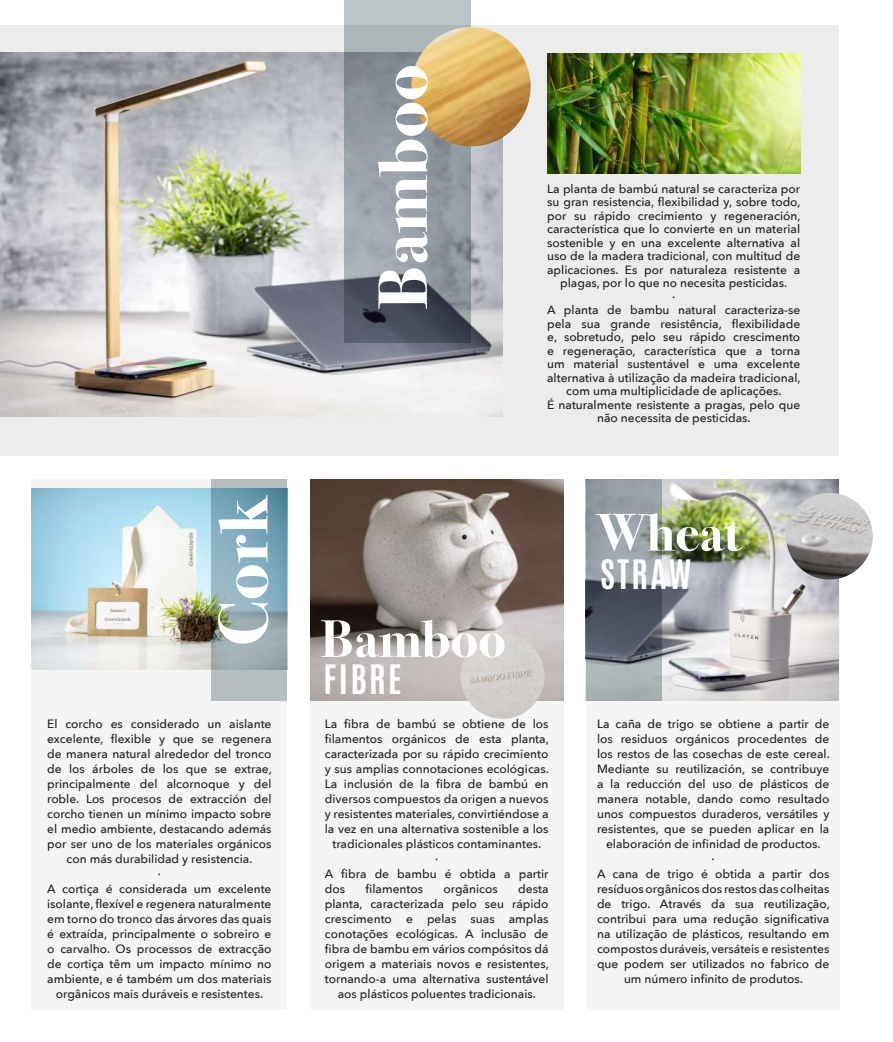
<style>
.page{position:relative;width:893px;height:1042px;background:#fff}
.page>*{position:absolute;margin:0;border:0;box-sizing:border-box;transform-origin:0 0}
.t1{font:700 70.05px "Bodoni Svty Two ITCTT";color:#fff}
.t2{font:700 52.95px "Bodoni Svty Two ITCTT";color:#fff}
.t3{font:700 33.9px "Antonio";letter-spacing:.07em;color:#fff}
.t4{font:500 12px/15px "Avenir Next";color:#231f20;text-align:center}
</style>
<div class="page">
<div style="left:1px;top:25px;width:838px;height:430px;background:#ececed"></div>
<div style="left:32px;top:479px;width:255px;height:531px;background:#f5f5f6"></div>
<div style="left:310px;top:479px;width:253px;height:531px;background:#f5f5f6"></div>
<div style="left:586px;top:479px;width:253px;height:531px;background:#f5f5f6"></div>
<img style="left:310px;top:479px;width:253px;height:222px">
<img style="left:460px;top:634px;width:84px;height:85px;border-radius:42px">
<img style="left:32px;top:489px;width:179px;height:180px">
<img style="left:0;top:52px;width:502px;height:364px">
<img style="left:662px;top:479px;width:177px;height:222px">
<svg style="left:344px;top:0;width:127px;height:343px;background:#888f98"></svg>
<svg style="left:211px;top:479px;width:76px;height:222px;background:#8eabb5"></svg>
<svg style="left:586px;top:479px;width:76px;height:222px;background:#80868f"></svg>
<img style="left:786px;top:493px;width:87px;height:86px;border-radius:43px">
<img style="left:411px;top:27px;width:120px;height:119px;border-radius:60px">
<img style="left:547px;top:54px;width:253px;height:119px">
<h1 class="t1" style="left:186px;top:646px;width:153px;rotate:-90deg">Cork</h1>
<p class="t4" style="left:47px;top:716px;width:226px">El corcho es considerado un aislante excelente, flexible y que se regenera de manera natural alrededor del tronco de los árboles de los que se extrae, principalmente del alcornoque y del roble. Los procesos de extracción del corcho tienen un mínimo impacto sobre el medio ambiente, destacando además por ser uno de los materiales orgánicos con más durabilidad y resistencia.<br>·<br>A cortiça é considerada um excelente isolante, flexível e regenera naturalmente em torno do tronco das árvores das quais é extraída, principalmente o sobreiro e o carvalho. Os processos de extracção de cortiça têm um impacto mínimo no ambiente, e é também um dos materiais orgânicos mais duráveis e resistentes.</p>
<h1 class="t1" style="left:345px;top:310px;width:247px;rotate:-90deg">Bamboo</h1>
<h2 class="t2" style="left:320px;top:595px;width:187px">Bamboo</h2>
<h3 class="t3" style="left:323px;top:653px;width:80px">FIBRE</h3>
<p class="t4" style="left:547px;top:181px;width:255px;line-height:13.5px">La planta de bambú natural se caracteriza por su gran resistencia, flexibilidad y, sobre todo, por su rápido crecimiento y regeneración, característica que lo convierte en un material sostenible y en una excelente alternativa al uso de la madera tradicional, con multitud de aplicaciones. Es por naturaleza resistente a plagas, por lo que no necesita pesticidas.<br>·<br>A planta de bambu natural caracteriza-se pela sua grande resistência, flexibilidade e, sobretudo, pelo seu rápido crescimento e regeneração, característica que a torna um material sustentável e uma excelente alternativa à utilização da madeira tradicional, com uma multiplicidade de aplicações.<br>É naturalmente resistente a pragas, pelo que não necessita de pesticidas.</p>
<h2 class="t2" style="left:597px;top:489px;width:145px">Wheat</h2>
<h3 class="t3" style="left:600px;top:549px;width:93px">STRAW</h3>
<p class="t4" style="left:325px;top:716px;width:225px">La fibra de bambú se obtiene de los</p>
<p class="t4" style="left:325px;top:731px;width:226px">filamentos orgánicos de esta planta,</p>
<p class="t4" style="left:325px;top:746px;width:225px">caracterizada por su rápido crecimiento</p>
<p class="t4" style="left:325px;top:761px;width:226px">y sus amplias connotaciones ecológicas.</p>
<p class="t4" style="left:325px;top:776px;width:225px">La inclusión de la fibra de bambú en</p>
<p class="t4" style="left:325px;top:791px;width:225px">diversos compuestos da origen a nuevos</p>
<p class="t4" style="left:325px;top:806px;width:225px">y resistentes materiales, convirtiéndose a</p>
<p class="t4" style="left:325px;top:821px;width:225px">la vez en una alternativa sostenible a los</p>
<p class="t4" style="left:332px;top:836px;width:210px">tradicionales plásticos contaminantes.</p>
<p class="t4" style="left:435px;top:851px;width:5px">·</p>
<p class="t4" style="left:325px;top:866px;width:225px">A fibra de bambu é obtida a partir</p>
<p class="t4" style="left:325px;top:881px;width:22px">dos</p>
<p class="t4" style="left:366px;top:881px;width:59px">filamentos</p>
<p class="t4" style="left:444px;top:881px;width:56px">orgânicos</p>
<p class="t4" style="left:518px;top:881px;width:32px">desta</p>
<p class="t4" style="left:325px;top:896px;width:225px">planta, caracterizada pelo seu rápido</p>
<p class="t4" style="left:325px;top:911px;width:225px">crescimento e pelas suas amplas</p>
<p class="t4" style="left:325px;top:926px;width:225px">conotações ecológicas. A inclusão de</p>
<p class="t4" style="left:325px;top:941px;width:225px">fibra de bambu em vários compósitos dá</p>
<p class="t4" style="left:325px;top:956px;width:226px">origem a materiais novos e resistentes,</p>
<p class="t4" style="left:325px;top:971px;width:225px">tornando-a uma alternativa sustentável</p>
<p class="t4" style="left:338px;top:986px;width:200px">aos plásticos poluentes tradicionais.</p>
<p class="t4" style="left:597px;top:716px;width:234px">La caña de trigo se obtiene a partir de los residuos orgánicos procedentes de los restos de las cosechas de este cereal.<br>Mediante su reutilización, se contribuye a la reducción del uso de plásticos de manera notable, dando como resultado unos compuestos duraderos, versátiles y resistentes, que se pueden aplicar en la elaboración de infinidad de productos.<br>·<br>A cana de trigo é obtida a partir dos resíduos orgânicos dos restos das colheitas de trigo. Através da sua reutilização, contribui para uma redução significativa na utilização de plásticos, resultando em compostos duráveis, versáteis e resistentes que podem ser utilizados no fabrico de um número infinito de produtos.</p>
</div>
